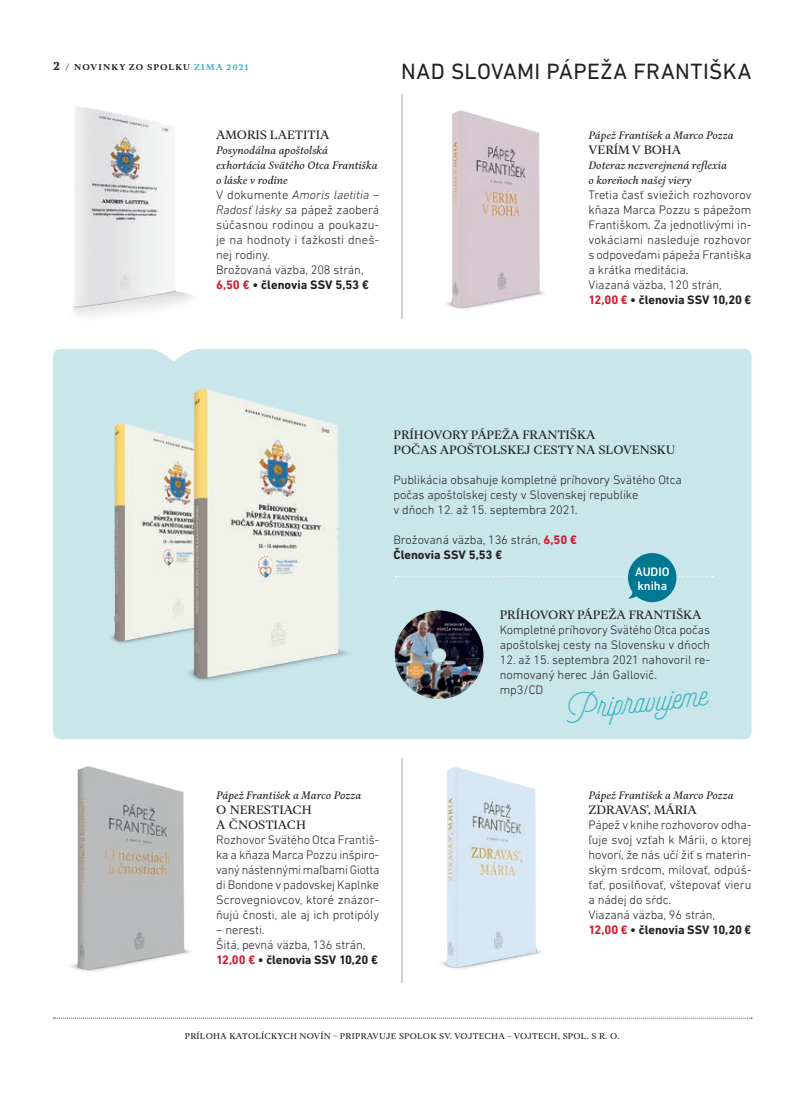
<style>
.page{position:relative;width:787px;height:1099px;background:#fff}
.page>*{position:absolute;margin:0;border:0;box-sizing:border-box;transform-origin:0 0}
.t1{font:37.75px "Selfie";color:#34b2c0}
.I-podtitul{font:22.5px "DIN Next LT Pro";letter-spacing:.025em;color:#231f20}
.K-text_katalog{font:300 12.5px/15px "DIN Next LT Pro";letter-spacing:-.005em;color:#231f20;text-align:justify}
.K-tuitul_kniha{font:12.5px "Aria Text G3";letter-spacing:-.005em;color:#231f20}
.K-text_katalog-2{font:700 12.5px "DIN Next LT Pro";letter-spacing:-.005em;color:#231f20}
.K-CENA_CLENOVIA{font:700 12.5px "DIN Next LT Pro";color:#231f20}
.K-text_katalog_Aria{font:500 12.5px "DIN Next LT Pro";letter-spacing:-.005em;color:#fff}
.K-autor_knihy{font:italic 11.25px/15px "Aria Text G3";color:#231f20}
.t2{font:8.75px "Aria Text G3";letter-spacing:.025em;color:#231f20}
.t3{font:700 8.75px "Aria Text G3";letter-spacing:.12em;color:#231f20}
.s1{font-size:12.5px}
.s2{color:#34b2c0}
.s3{font-style:italic}
.s4{font-weight:700;color:#d11c2f}
.s5{font-weight:700}
.s6{color:#d11c2f}
</style>
<div class="page">
<svg style="left:53px;top:1017px;width:699px;height:1px"></svg>
<div style="left:53px;top:349px;width:698px;height:390px;background:#c9e6eb"></div>
<hr style="left:402px;top:94px;width:1px;height:225px;background:#a8a9ad">
<hr style="left:402px;top:757px;width:1px;height:225px;background:#a8a9ad">
<img style="left:73px;top:106px;width:120px;height:210px">
<img style="left:70px;top:766px;width:121px;height:206px">
<img style="left:446px;top:110px;width:99px;height:200px">
<img style="left:441px;top:767px;width:101px;height:202px">
<img style="left:65px;top:406px;width:76px;height:252px">
<img style="left:141px;top:366px;width:233px;height:335px">
<svg style="left:395px;top:553px;width:318px;height:49px;background:#b0d8e0"></svg>
<img style="left:395px;top:610px;width:88px;height:89px;border-radius:44px">
<p class="t3" style="left:53px;top:61px;width:197px"><span class="s1">2</span> / NOVINKY ZO SPOLKU <span class="s2">ZIMA 2021</span></p>
<p class="K-tuitul_kniha" style="left:216px;top:127px;width:115px">AMORIS LAETITIA</p>
<p class="K-autor_knihy" style="left:216px;top:143px;width:113px">Posynodálna apoštolská</p>
<p class="K-autor_knihy" style="left:216px;top:158px;width:163px">exhortácia Svätého Otca Františka o láske v rodine</p>
<p class="K-text_katalog" style="left:216px;top:187px;width:165px">V dokumente <span class="s3">Amoris laetitia – Radosť lásky s</span>a pápež zaoberá súčasnou rodinou a poukazu&shy;je na hodnoty i ťažkosti dneš&shy;nej rodiny.</p>
<p class="K-text_katalog" style="left:216px;top:262px;width:154px">Brožovaná väzba, 208 strán,<br><span class="s4">6,50 €</span> <span class="s5">• členovia SSV 5,53 €</span></p>
<p class="I-podtitul" style="left:401px;top:59px;width:352px">NAD SLOVAMI PÁPEŽA FRANTIŠKA</p>
<p class="K-autor_knihy" style="left:588px;top:128px;width:146px">Pápež František a Marco Pozza</p>
<p class="K-tuitul_kniha" style="left:588px;top:142px;width:94px">VERÍM V BOHA</p>
<p class="K-autor_knihy" style="left:588px;top:158px;width:140px">Doteraz nezverejnená reflexia</p>
<p class="K-autor_knihy" style="left:588px;top:173px;width:105px">o koreňoch našej viery</p>
<p class="K-text_katalog" style="left:588px;top:187px;width:165px">Tretia časť sviežich rozhovorov kňaza Marca Pozzu s pápežom Františkom. Za jednotlivými in&shy;vokáciami nasleduje rozhovor s odpoveďami pápeža Františka a krátka meditácia.</p>
<p class="K-text_katalog" style="left:588px;top:277px;width:135px">Viazaná väzba, 120 strán,</p>
<p class="K-text_katalog-2" style="left:588px;top:292px;width:164px"><span class="s6">12,00 €</span> • členovia SSV 10,20 €</p>
<p class="K-tuitul_kniha" style="left:393px;top:427px;width:203px">PRÍHOVORY PÁPEŽA FRANTIŠKA</p>
<p class="K-tuitul_kniha" style="left:393px;top:442px;width:284px">POČAS APOŠTOLSKEJ CESTY NA SLOVENSKU</p>
<p class="K-text_katalog" style="left:393px;top:472px;width:290px">Publikácia obsahuje kompletné príhovory Svätého Otca</p>
<p class="K-text_katalog" style="left:393px;top:487px;width:246px">počas apoštolskej cesty v Slovenskej republike</p>
<p class="K-text_katalog" style="left:393px;top:502px;width:186px">v dňoch 12. až 15. septembra 2021.</p>
<p class="K-text_katalog" style="left:393px;top:532px;width:185px">Brožovaná väzba, 136 strán, <span class="s4">6,50 €</span></p>
<p class="K-CENA_CLENOVIA" style="left:393px;top:547px;width:110px">Členovia SSV 5,53 €</p>
<p class="K-text_katalog_Aria" style="left:635px;top:564px;width:36px">AUDIO</p>
<p class="K-text_katalog_Aria" style="left:637px;top:578px;width:31px">kniha</p>
<p class="K-tuitul_kniha" style="left:499px;top:607px;width:203px">PRÍHOVORY PÁPEŽA FRANTIŠKA</p>
<p class="K-text_katalog" style="left:499px;top:622px;width:212px">Kompletné príhovory Svätého Otca počas apoštolskej cesty na Slovensku v dňoch</p>
<p class="K-text_katalog" style="left:499px;top:652px;width:212px">12. až 15. septembra 2021 nahovoril re&shy;nomovaný herec Ján Gallovič.</p>
<p class="K-text_katalog" style="left:499px;top:682px;width:45px">mp3/CD</p>
<p class="t1" style="left:564px;top:686px;width:143px;rotate:-6deg">Pripravujeme</p>
<p class="K-autor_knihy" style="left:216px;top:788px;width:146px">Pápež František a Marco Pozza</p>
<p class="K-tuitul_kniha" style="left:216px;top:802px;width:97px">O NERESTIACH</p>
<p class="K-tuitul_kniha" style="left:216px;top:817px;width:91px">A ČNOSTIACH</p>
<p class="K-text_katalog" style="left:216px;top:832px;width:165px">Rozhovor Svätého Otca Františ&shy;ka a kňaza Marca Pozzu inšpiro&shy;vaný nástennými maľbami Giotta di Bondone v padovskej Kaplnke Scrovegniovcov, ktoré znázor&shy;ňujú čnosti, ale aj ich protipóly</p>
<p class="K-text_katalog" style="left:216px;top:922px;width:50px">– neresti.</p>
<p class="K-text_katalog" style="left:216px;top:937px;width:151px">Šitá, pevná väzba, 136 strán,</p>
<p class="K-text_katalog-2" style="left:216px;top:952px;width:163px"><span class="s6">12,00 €</span> • členovia SSV 10,20 €</p>
<p class="K-autor_knihy" style="left:588px;top:788px;width:146px">Pápež František a Marco Pozza</p>
<p class="K-tuitul_kniha" style="left:588px;top:802px;width:110px">ZDRAVAS’, MÁRIA</p>
<p class="K-text_katalog" style="left:588px;top:817px;width:165px">Pápež v knihe rozhovorov odha&shy;ľuje svoj vzťah k Márii, o ktorej hovorí, že nás učí žiť s materin&shy;ským srdcom, milovať, odpúš&shy;ťať, posilňovať, vštepovať vieru a nádej do sŕdc.</p>
<p class="K-text_katalog" style="left:588px;top:907px;width:128px">Viazaná väzba, 96 strán,</p>
<p class="K-text_katalog-2" style="left:588px;top:922px;width:164px"><span class="s6">12,00 €</span> • členovia SSV 10,20 €</p>
<p class="t2" style="left:185px;top:1030px;width:436px">PRÍLOHA KATOLÍCKYCH NOVÍN – PRIPRAVUJE SPOLOK SV. VOJTECHA – VOJTECH, SPOL. S R. O.</p>
</div>
